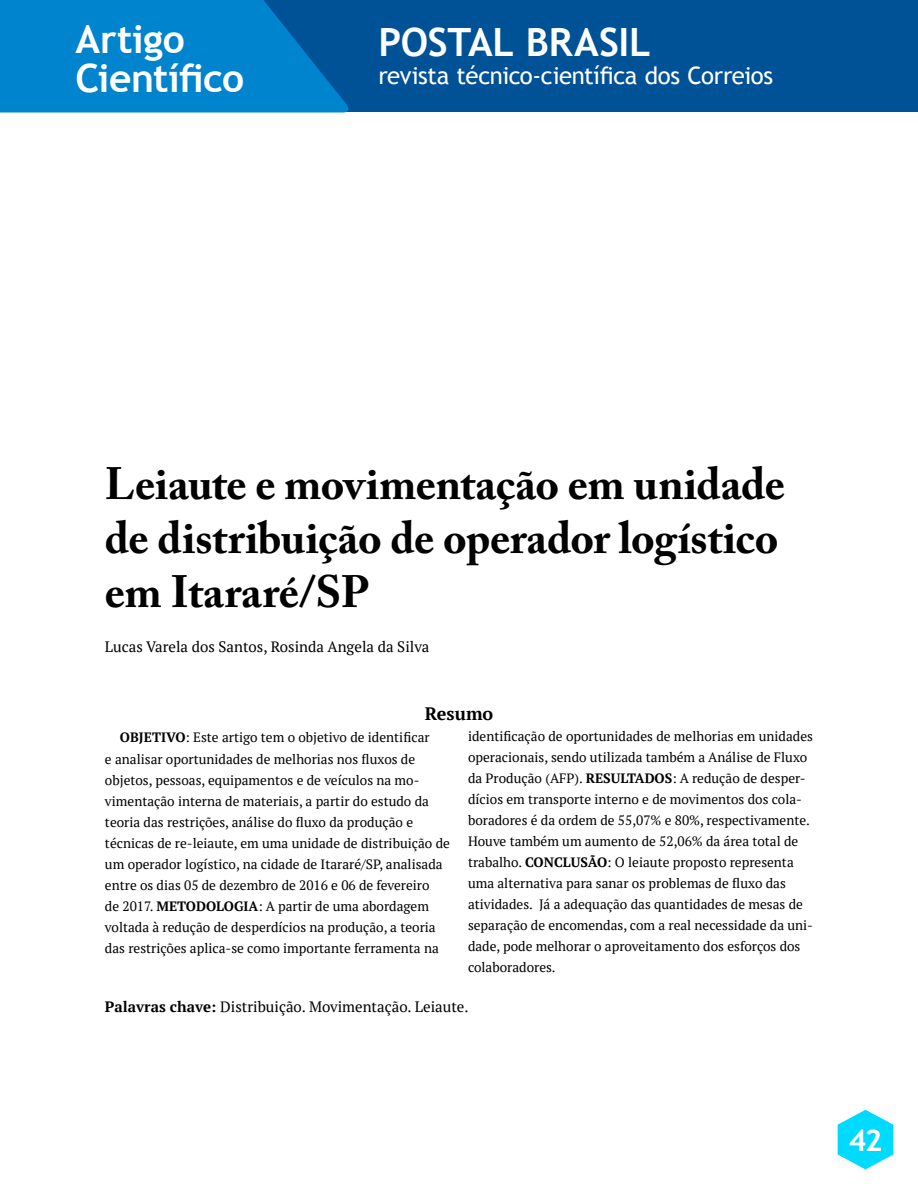
<style>
.page{position:relative;width:918px;height:1188px;background:#fff}
.page>*{position:absolute;margin:0;border:0;box-sizing:border-box;transform-origin:0 0}
.t1{font:700 45px/54px "Adobe Caslon Pro";letter-spacing:-.01em;color:#000}
.t2{font:700 39px/39px "Trebuchet MS";letter-spacing:-.01em;color:#fff}
.t3{font:700 30px "Trebuchet MS";color:#fff}
.t4{font:24px "Trebuchet MS";letter-spacing:-.02em;color:#fff}
.t5{font:700 18px "PT Serif";letter-spacing:-.01em;color:#000}
.t6{font:15px "PT Serif";color:#000}
.t7{font:13.5px/21px "PT Serif";color:#000}
.s1{font-weight:700}
</style>
<div class="page">
<svg style="left:838px;top:1110px;width:55px;height:59px"></svg>
<div style="left:56px;top:0;width:862px;height:112px;background:#005297"></div>
<svg style="left:0;top:0;width:349px;height:113px;background:#017ec7"></svg>
<h2 class="t2" style="left:75px;top:20px;width:170px">Artigo<br>Científico</h2>
<h2 class="t2" style="left:378px;top:23px;width:274px">POSTAL BRASIL</h2>
<h3 class="t4" style="left:378px;top:62px;width:396px">revista técnico-científica dos Correios</h3>
<h1 class="t1" style="left:105px;top:457px;width:682px">Leiaute e movimentação em unidade de distribuição de operador logístico em Itararé/SP</h1>
<p class="t6" style="left:105px;top:637px;width:326px">Lucas Varela dos Santos, Rosinda Angela da Silva</p>
<h3 class="t5" style="left:425px;top:702px;width:70px">Resumo</h3>
<p class="t7" style="left:105px;top:727px;width:346px;text-indent:15px"><span class="s1">OBJETIVO</span>: Este artigo tem o objetivo de identificar<br>e analisar oportunidades de melhorias nos fluxos de objetos, pessoas, equipamentos e de veículos na mo&shy;vimentação interna de materiais, a partir do estudo da teoria das restrições, análise do fluxo da produção e técnicas de re-leiaute, em uma unidade de distribuição de um operador logístico, na cidade de Itararé/SP, analisada entre os dias 05 de dezembro de 2016 e 06 de fevereiro<br>de 2017. <span class="s1">METODOLOGIA</span>: A partir de uma abordagem voltada à redução de desperdícios na produção, a teoria das restrições aplica-se como importante ferramenta na</p>
<p class="t7" style="left:468px;top:726px;width:347px">identificação de oportunidades de melhorias em unidades operacionais, sendo utilizada também a Análise de Fluxo da Produção (AFP). <span class="s1">RESULTADOS</span>: A redução de desper&shy;dícios em transporte interno e de movimentos dos cola&shy;boradores é da ordem de 55,07% e 80%, respectivamente.<br>Houve também um aumento de 52,06% da área total de trabalho. <span class="s1">CONCLUSÃO</span>: O leiaute proposto representa uma alternativa para sanar os problemas de fluxo das atividades. Já a adequação das quantidades de mesas de separação de encomendas, com a real necessidade da uni&shy;dade, pode melhorar o aproveitamento dos esforços dos colaboradores.</p>
<p class="t6" style="left:105px;top:997px;width:365px"><span class="s1">Palavras chave:</span> Distribuição. Movimentação. Leiaute.</p>
<h3 class="t3" style="left:849px;top:1121px;width:35px">42</h3>
</div>
